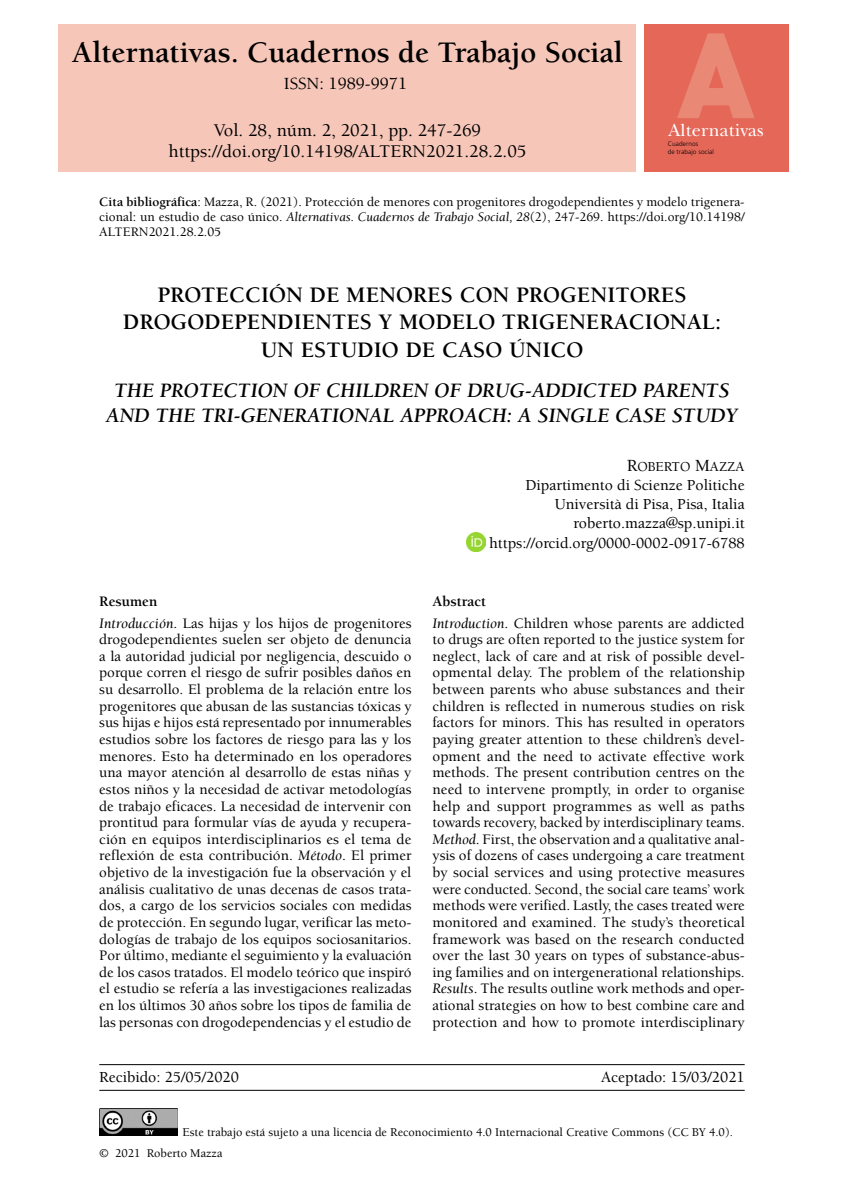
<style>
.page{position:relative;width:844px;height:1191px;background:#fff}
.page>*{position:absolute;margin:0;border:0;box-sizing:border-box;transform-origin:0 0}
.t1{font:700 30.62px "Berkeley MK";color:#000}
.t2{font:700 22.75px/27.5px "Berkeley MK";color:#000;text-align:center}
.t3{font:italic 700 21px/25.4px "Berkeley MK";color:#000;text-align:center}
.t4{font:18.38px/21px "Berkeley MK";color:#000;text-align:center}
.t5{font:18.03px "New Baskerville Std";letter-spacing:.015em;color:#fff}
.t6{font:17.5px "Berkeley MK";color:#000}
.t7{font:15.75px/19.2px "Berkeley MK";color:#000;text-align:right}
.t8{font:14.88px/16.6px "Berkeley MK";color:#000}
.t9{font:14px "Berkeley MK SC800";color:#000}
.t10{font:13.3px/14.9px "Berkeley MK";color:#000;text-align:justify}
.t11{font:12.25px/21.2px "Berkeley MK";color:#000}
.t12{font:300 6.48px/7.9px "Frutiger LT Std";letter-spacing:.01em;color:#000}
.s1{font-weight:700}
.s2{font-style:italic}
.s3{font-size:17.5px}
</style>
<div class="page">
<div style="left:643px;top:25px;width:145px;height:147px;background:#e46758"></div>
<div style="left:58px;top:25px;width:577px;height:147px;background:#f6c7b9"></div>
<svg style="left:677px;top:33px;width:77px;height:85px"></svg>
<hr style="left:99px;top:1064px;width:645px;height:1px;background:#000">
<hr style="left:99px;top:1089px;width:645px;height:1px;background:#000">
<img style="left:99px;top:1108px;width:78px;height:27px">
<img style="left:466px;top:532px;width:19px;height:19px">
<h1 class="t1" style="left:72px;top:36px;width:552px">Alternativas. Cuadernos de Trabajo Social</h1>
<p class="t6" style="left:284px;top:74px;width:125px">ISSN: 1989-9971</p>
<p class="t4" style="left:168px;top:120px;width:359px">Vol. 28, núm. 2, 2021, pp. 247-269 https://doi.org/10.14198/ALTERN2021.28.2.05</p>
<p class="t10" style="left:99px;top:195px;width:646px"><span class="s1">Cita bibliográfica</span>: Mazza, R. (2021). Protección de menores con progenitores drogodependientes y modelo trigenera&shy;cional: un estudio de caso único. <span class="s2">Alternativas. Cuadernos de Trabajo Social, 28</span>(2), 247-269. https://doi.org/10.14198/ ALTERN2021.28.2.05</p>
<p class="t5" style="left:668px;top:120px;width:97px">Alternativas</p>
<p class="t12" style="left:667px;top:140px;width:48px">Cuadernos<br>de trabajo social</p>
<h2 class="t2" style="left:123px;top:281px;width:599px">PROTECCIÓN DE MENORES CON PROGENITORES<br>DROGODEPENDIENTES Y MODELO TRIGENERACIONAL:<br>UN ESTUDIO DE CASO ÚNICO</h2>
<h3 class="t3" style="left:106px;top:378px;width:633px">THE PROTECTION OF CHILDREN OF DRUG-ADDICTED PARENTS<br>AND THE TRI-GENERATIONAL APPROACH: A SINGLE CASE STUDY</h3>
<p class="t9" style="left:626px;top:459px;width:119px"><span class="s3">R</span>OBERTO <span class="s3">M</span>AZZA</p>
<p class="t7" style="left:489px;top:475px;width:257px">Dipartimento di Scienze Politiche Università di Pisa, Pisa, Italia roberto.mazza@sp.unipi.it https://orcid.org/0000-0002-0917-6788</p>
<p class="t8" style="left:99px;top:591px;width:314px;line-height:21.5px"><span class="s1">Resumen<br></span><span class="s2">Introducción</span>. Las hijas y los hijos de progenitores</p>
<p class="t8" style="left:99px;top:631px;width:314px;text-align:justify">drogodependientes suelen ser objeto de denuncia a la autoridad judicial por negligencia, descuido o porque corren el riesgo de sufrir posibles daños en su desarrollo. El problema de la relación entre los progenitores que abusan de las sustancias tóxicas y sus hijas e hijos está representado por innumerables estudios sobre los factores de riesgo para las y los menores. Esto ha determinado en los operadores una mayor atención al desarrollo de estas niñas y estos niños y la necesidad de activar metodologías de trabajo eficaces. La necesidad de intervenir con prontitud para formular vías de ayuda y recupera&shy;ción en equipos interdisciplinarios es el tema de reflexión de esta contribución. <span class="s2">Método</span>. El primer objetivo de la investigación fue la observación y el análisis cualitativo de unas decenas de casos trata&shy;dos, a cargo de los servicios sociales con medidas de protección. En segundo lugar, verificar las meto&shy;dologías de trabajo de los equipos sociosanitarios.<br>Por último, mediante el seguimiento y la evaluación de los casos tratados. El modelo teórico que inspiró el estudio se refería a las investigaciones realizadas en los últimos 30 años sobre los tipos de familia de las personas con drogodependencias y el estudio de</p>
<p class="t8" style="left:432px;top:591px;width:313px;line-height:21.5px"><span class="s1">Abstract<br></span><span class="s2">Introduction</span>. Children whose parents are addicted</p>
<p class="t8" style="left:432px;top:631px;width:314px;text-align:justify">to drugs are often reported to the justice system for neglect, lack of care and at risk of possible devel&shy;opmental delay. The problem of the relationship between parents who abuse substances and their children is reflected in numerous studies on risk factors for minors. This has resulted in operators paying greater attention to these children’s devel&shy;opment and the need to activate effective work methods. The present contribution centres on the need to intervene promptly, in order to organise help and support programmes as well as paths towards recovery, backed by interdisciplinary teams.<br><span class="s2">Method</span>. First, the observation and a qualitative anal&shy;ysis of dozens of cases undergoing a care treatment by social services and using protective measures were conducted. Second, the social care teams’ work methods were verified. Lastly, the cases treated were monitored and examined. The study’s theoretical framework was based on the research conducted over the last 30 years on types of substance-abus&shy;ing families and on intergenerational relationships.<br><span class="s2">Results</span>. The results outline work methods and oper&shy;ational strategies on how to best combine care and protection and how to promote interdisciplinary</p>
<p class="t7" style="left:99px;top:1068px;width:141px">Recibido: 25/05/2020</p>
<p class="t7" style="left:601px;top:1068px;width:145px">Aceptado: 15/03/2021</p>
<p class="t11" style="left:99px;top:1121px;width:635px;text-indent:83px">Este trabajo está sujeto a una licencia de Reconocimiento 4.0 Internacional Creative Commons (CC BY 4.0). © 2021 Roberto Mazza</p>
</div>
